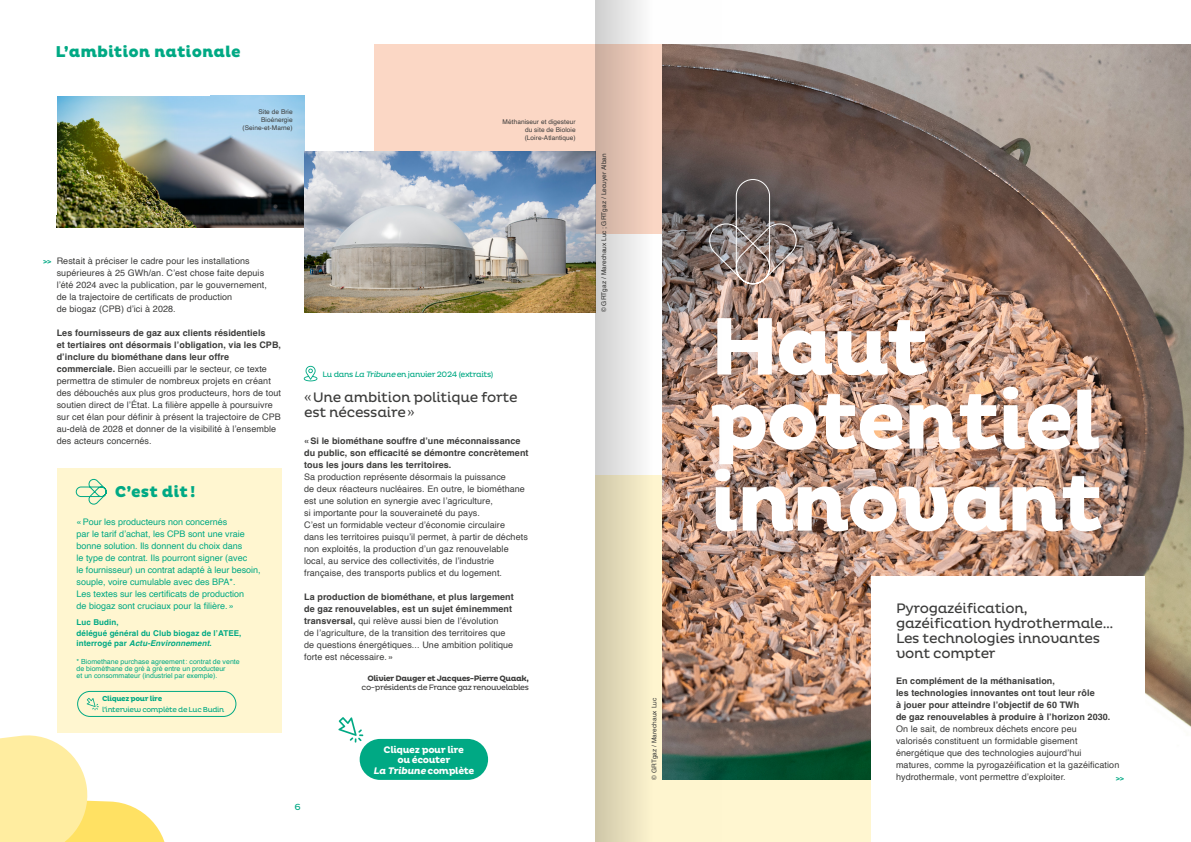
<style>
.page{position:relative;width:1191px;height:842px;background:#fff}
.page>*{position:absolute;margin:0;border:0;box-sizing:border-box;transform-origin:0 0}
.t1{font:700 83px/74px "Pluto";letter-spacing:-.04em;color:#fff}
.t2{font:800 16px "Pluto";color:#00a984}
.t3{font:14px/15px "Pluto";letter-spacing:-.02em;color:#3c3c3b}
.t4{font:700 9.7px/10.5px "Pluto";letter-spacing:-.04em;color:#fff;text-align:center}
.t5{font:9px/12px "Helvetica";letter-spacing:.01em;color:#3c3c3b}
.t6{font:9px/12px "Helvetica";color:#00a984}
.t7{font:700 9px/12px "Helvetica";letter-spacing:.01em;color:#3c3c3b}
.t8{font:9px "Pluto";color:#00a984}
.t9{font:700 8px/10.5px "Helvetica";letter-spacing:.01em;color:#00a984}
.t10{font:8px "Pluto";letter-spacing:-.05em;color:#00a984}
.t11{font:8px "Pluto";letter-spacing:-.05em;color:#3c3c3b}
.t12{font:700 8px "Pluto";letter-spacing:-.05em;color:#3c3c3b}
.t13{font:7.4px "Pluto";letter-spacing:-.05em;color:#00a984}
.t14{font:700 7.4px "Pluto";letter-spacing:-.05em;color:#00a984}
.t15{font:7px/7px "Helvetica";color:#00a984}
.t16{font:6.5px/8px "Helvetica";letter-spacing:.01em;color:#3c3c3b;text-align:justify}
.s1{font-weight:700}
.s2{font-style:italic}
</style>
<div class="page">
<div style="left:595px;top:475px;width:276px;height:367px;background:#fff6d0"></div>
<div style="left:374px;top:45px;width:306px;height:189px;background:#fbd7c5"></div>
<img style="left:722px;top:45px;width:469px;height:734px">
<img style="left:57px;top:96px;width:247px;height:131px">
<div style="left:57px;top:468px;width:224px;height:265px;background:#fff6d0"></div>
<svg style="left:0;top:735px;width:165px;height:107px"></svg>
<img style="left:13px;top:72px;width:197px;height:133px;border-radius:50%">
<img style="left:304px;top:151px;width:291px;height:161px">
<div style="left:55px;top:53px;width:155px;height:43px;background:#fff"></div>
<div style="left:0;top:79px;width:57px;height:136px;background:#fff"></div>
<div style="left:871px;top:577px;width:273px;height:265px;background:#fff"></div>
<svg style="left:303px;top:366px;width:14px;height:15px"></svg>
<svg style="left:76px;top:478px;width:31px;height:27px"></svg>
<svg style="left:87px;top:698px;width:12px;height:12px"></svg>
<div style="left:77px;top:691px;width:159px;height:26px;border:1px solid #00a984;border-radius:13px"></div>
<svg style="left:338px;top:717px;width:25px;height:26px"></svg>
<div style="left:360px;top:739px;width:128px;height:41px;background:#00a984;border-radius:20px"></div>
<svg style="left:722px;top:178px;width:77px;height:109px;background:#7e716d"></svg>
<img style="left:595px;top:0;width:127px;height:842px">
<h2 class="t2" style="left:55px;top:42px;width:187px">L’ambition nationale</h2>
<p class="t16" style="left:243px;top:107px;width:52px;text-align:right">Site de Brie<br>Bioénergie (Seine-et-Marne)</p>
<p class="t16" style="left:525px;top:118px;width:52px;text-indent:-22px">Méthaniseur et digesteur du site de Bioloie (Loire-Atlantique)</p>
<p class="t5" style="left:57px;top:255px;width:212px">Restait à préciser le cadre pour les installations supérieures à 25 GWh/an. C’est chose faite depuis l’été 2024 avec la publication, par le gouvernement, de la trajectoire de certificats de production<br>de biogaz (CPB) d’ici à 2028.</p>
<p class="t5" style="left:57px;top:327px;width:226px"><span class="s1">Les fournisseurs de gaz aux clients résidentiels<br>et tertiaires ont désormais l’obligation, via les CPB, d’inclure du biométhane dans leur offre commerciale.</span> Bien accueilli par le secteur, ce texte permettra de stimuler de nombreux projets en créant des débouchés aux plus gros producteurs, hors de tout soutien direct de l’État. La filière appelle à poursuivre sur cet élan pour définir à présent la trajectoire de CPB au-delà de 2028 et donner de la visibilité à l’ensemble des acteurs concernés.</p>
<p class="t14" style="left:43px;top:258px;width:10px">&gt;&gt;</p>
<h2 class="t2" style="left:115px;top:482px;width:82px">C’est dit!</h2>
<p class="t6" style="left:77px;top:516px;width:185px">«Pour les producteurs non concernés<br>par le tarif d’achat, les CPB sont une vraie bonne solution. Ils donnent du choix dans<br>le type de contrat. Ils pourront signer (avec<br>le fournisseur) un contrat adapté à leur besoin, souple, voire cumulable avec des BPA*.<br>Les textes sur les certificats de production<br>de biogaz sont cruciaux pour la filière.»</p>
<p class="t9" style="left:77px;top:618px;width:166px">Luc Budin,<br>délégué général du Club biogaz de l’ATEE, interrogé par <span class="s2">Actu-Environnement</span>.</p>
<p class="t15" style="left:77px;top:658px;width:165px">* Biomethane purchase agreement: contrat de vente de biométhane de gré à gré entre un producteur<br>et un consommateur (industriel par exemple).</p>
<p class="t14" style="left:102px;top:695px;width:62px">Cliquez pour lire</p>
<p class="t13" style="left:102px;top:705px;width:124px">l’interview complète de Luc Budin</p>
<p class="t10" style="left:323px;top:370px;width:172px">Lu dans <span class="s2">La Tribune</span> en janvier 2024 (extraits)</p>
<h3 class="t3" style="left:304px;top:390px;width:215px">«Une ambition politique forte est nécessaire»</h3>
<p class="t7" style="left:304px;top:436px;width:226px">«Si le biométhane souffre d’une méconnaissance du public, son efficacité se démontre concrètement tous les jours dans les territoires.</p>
<p class="t5" style="left:304px;top:471px;width:225px">Sa production représente désormais la puissance<br>de deux réacteurs nucléaires. En outre, le biométhane est une solution en synergie avec l’agriculture,<br>si importante pour la souveraineté du pays.<br>C’est un formidable vecteur d’économie circulaire<br>dans les territoires puisqu’il permet, à partir de déchets non exploités, la production d’un gaz renouvelable local, au service des collectivités, de l’industrie française, des transports publics et du logement.</p>
<p class="t5" style="left:304px;top:591px;width:211px"><span class="s1">La production de biométhane, et plus largement de gaz renouvelables, est un sujet éminemment transversal,</span> qui relève aussi bien de l’évolution<br>de l’agriculture, de la transition des territoires que de questions énergétiques... Une ambition politique forte est nécessaire. »</p>
<p class="t12" style="left:367px;top:674px;width:163px">Olivier Dauger et Jacques-Pierre Quaak,</p>
<p class="t11" style="left:361px;top:683px;width:169px">co-présidents de France gaz renouvelables</p>
<p class="t4" style="left:373px;top:744px;width:103px">Cliquez pour lire<br>ou écouter<br><span class="s2">La Tribune</span> complète</p>
<p class="t8" style="left:294px;top:802px;width:8px">6</p>
<p class="t16" style="left:600px;top:312px;width:160px;rotate:-90deg">© GRTgaz / Marechaux Luc ; GRTgaz / Lecuyer Alban</p>
<p class="t16" style="left:650px;top:780px;width:84px;rotate:-90deg">© GRTgaz / Marechaux Luc</p>
<h1 class="t1" style="left:709px;top:312px;width:393px">Haut potentiel</h1>
<h1 class="t1" style="left:709px;top:468px;width:396px">innovant</h1>
<h3 class="t3" style="left:896px;top:601px;width:219px">Pyrogazéification, gazéification hydrothermale…<br>Les technologies innovantes vont compter</h3>
<p class="t7" style="left:896px;top:676px;width:216px">En complément de la méthanisation,<br>les technologies innovantes ont tout leur rôle<br>à jouer pour atteindre l’objectif de 60 TWh<br>de gaz renouvelables à produire à l’horizon 2030.</p>
<p class="t5" style="left:896px;top:723px;width:225px">On le sait, de nombreux déchets encore peu<br>valorisés constituent un formidable gisement énergétique que des technologies aujourd’hui matures, comme la pyrogazéification et la gazéification hydrothermale, vont permettre d’exploiter.</p>
<p class="t14" style="left:1115px;top:774px;width:10px">&gt;&gt;</p>
</div>
